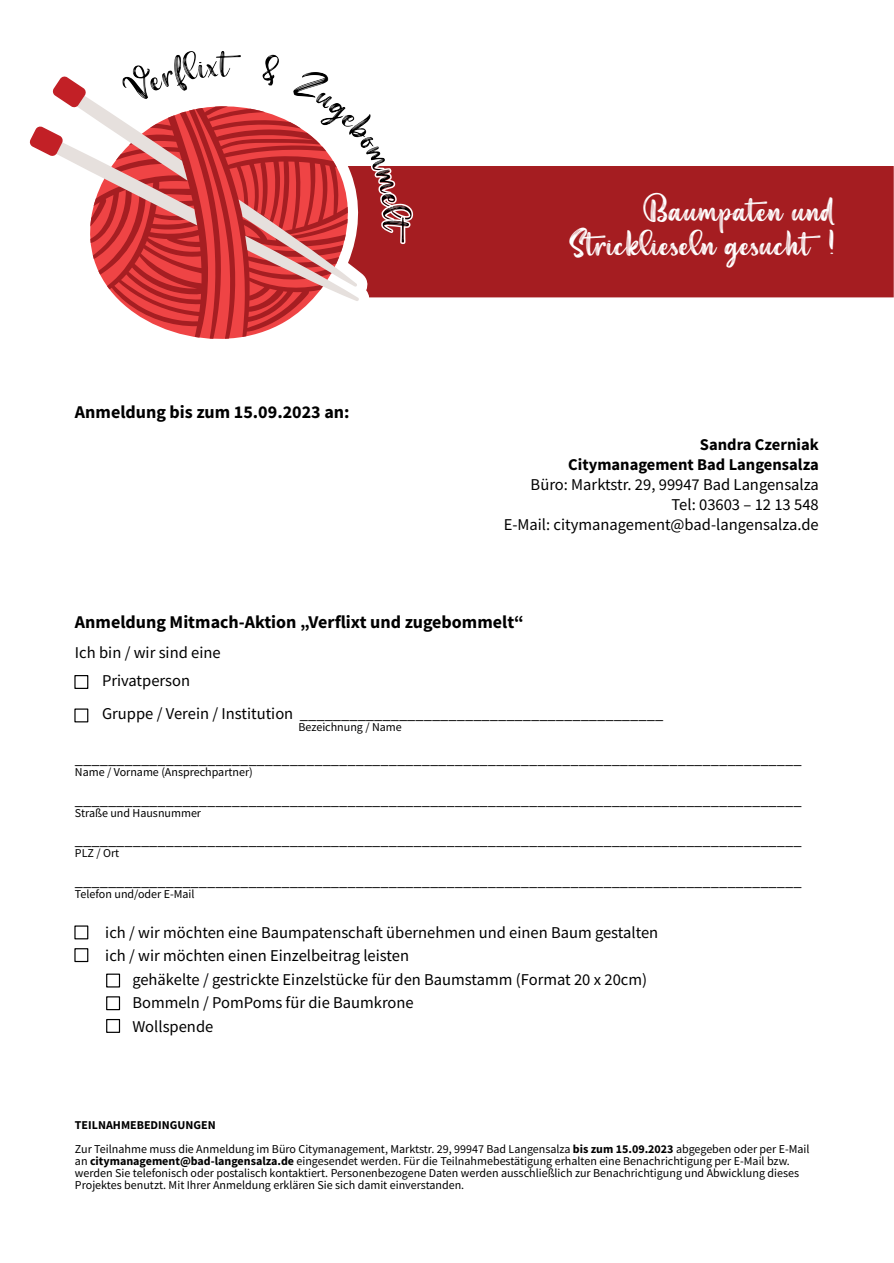
<style>
.page{position:relative;width:894px;height:1263px;background:#fff}
.page>*{position:absolute;margin:0;border:0;box-sizing:border-box;transform-origin:0 0}
.t1{font:27px/34.2px "Aesthetic Violet";color:#fff;text-align:right}
.t2{font:700 18px "Source Sans Pro";color:#000}
.t3{font:16.5px/23.5px "Source Sans Pro";color:#000}
.t4{font:700 16.5px/20.1px "Source Sans Pro";color:#000;text-align:right}
.t5{font:12px/12px "Source Sans Pro";color:#000}
.s1{font-weight:700}
</style>
<div class="page">
<div style="left:413px;top:166px;width:480px;height:131px;background:#a51d21"></div>
<div style="left:74px;top:925px;width:14px;height:14px;border:1px solid #000"></div>
<div style="left:74px;top:948px;width:14px;height:14px;border:1px solid #000"></div>
<div style="left:106px;top:973px;width:14px;height:14px;border:1px solid #000"></div>
<div style="left:106px;top:996px;width:14px;height:14px;border:1px solid #000"></div>
<div style="left:106px;top:1019px;width:14px;height:14px;border:1px solid #000"></div>
<div style="left:74px;top:675px;width:14px;height:14px;border:1px solid #000"></div>
<div style="left:74px;top:708px;width:14px;height:14px;border:1px solid #000"></div>
<svg style="left:29px;top:76px;width:384px;height:263px"></svg>
<p class="t2" style="left:75px;top:404px;width:276px">Anmeldung bis zum 15.09.2023 an:</p>
<h1 class="t1" style="left:569px;top:198px;width:266px">Baumpaten und<br>Stricklieseln gesucht !</h1>
<p class="t4" style="left:568px;top:436px;width:252px">Sandra Czerniak<br>Citymanagement Bad Langensalza</p>
<p class="t3" style="left:503px;top:476px;width:316px;line-height:20.1px;text-align:right">Büro: Marktstr. 29, 99947 Bad Langensalza<br>Tel: 03603 – 12 13 548<br>E-Mail: citymanagement@bad-langensalza.de</p>
<p class="t2" style="left:75px;top:614px;width:450px">Anmeldung Mitmach-Aktion „Verflixt und zugebommelt“</p>
<p class="t3" style="left:75px;top:639px;width:147px;line-height:28.5px;text-align:center">Ich bin / wir sind eine<br>Privatperson</p>
<p class="t3" style="left:102px;top:703px;width:562px">Gruppe / Verein / Institution ____________________________________________</p>
<p class="t5" style="left:298px;top:722px;width:105px">Bezeichnung / Name</p>
<p class="t3" style="left:75px;top:748px;width:727px">________________________________________________________________________________________</p>
<p class="t5" style="left:75px;top:767px;width:179px">Name / Vorname (Ansprechpartner)</p>
<p class="t3" style="left:75px;top:789px;width:727px">________________________________________________________________________________________</p>
<p class="t5" style="left:75px;top:808px;width:128px">Straße und Hausnummer</p>
<p class="t3" style="left:75px;top:829px;width:727px">________________________________________________________________________________________</p>
<p class="t5" style="left:75px;top:848px;width:46px">PLZ / Ort</p>
<p class="t3" style="left:75px;top:870px;width:727px">________________________________________________________________________________________</p>
<p class="t5" style="left:75px;top:889px;width:121px">Telefon und/oder E-Mail</p>
<p class="t3" style="left:105px;top:922px;width:554px">ich / wir möchten eine Baumpatenschaft übernehmen und einen Baum gestalten ich / wir möchten einen Einzelbeitrag leisten</p>
<p class="t3" style="left:132px;top:969px;width:516px">gehäkelte / gestrickte Einzelstücke für den Baumstamm (Format 20 x 20cm)<br>Bommeln / PomPoms für die Baumkrone<br>Wollspende</p>
<p class="t5" style="left:75px;top:1114px;width:735px;line-height:24px"><span class="s1">TEILNAHMEBEDINGUNGEN<br></span>Zur Teilnahme muss die Anmeldung im Büro Citymanagement, Marktstr. 29, 99947 Bad Langensalza <span class="s1">bis zum 15.09.2023</span> abgegeben oder per E-Mail</p>
<p class="t5" style="left:75px;top:1156px;width:725px">an <span class="s1">citymanagement@bad-langensalza.de</span> eingesendet werden. Für die Teilnahmebestätigung erhalten eine Benachrichtigung per E-Mail bzw. werden Sie telefonisch oder postalisch kontaktiert. Personenbezogene Daten werden ausschließlich zur Benachrichtigung und Abwicklung dieses<br>Projektes benutzt. Mit Ihrer Anmeldung erklären Sie sich damit einverstanden.</p>
</div>
